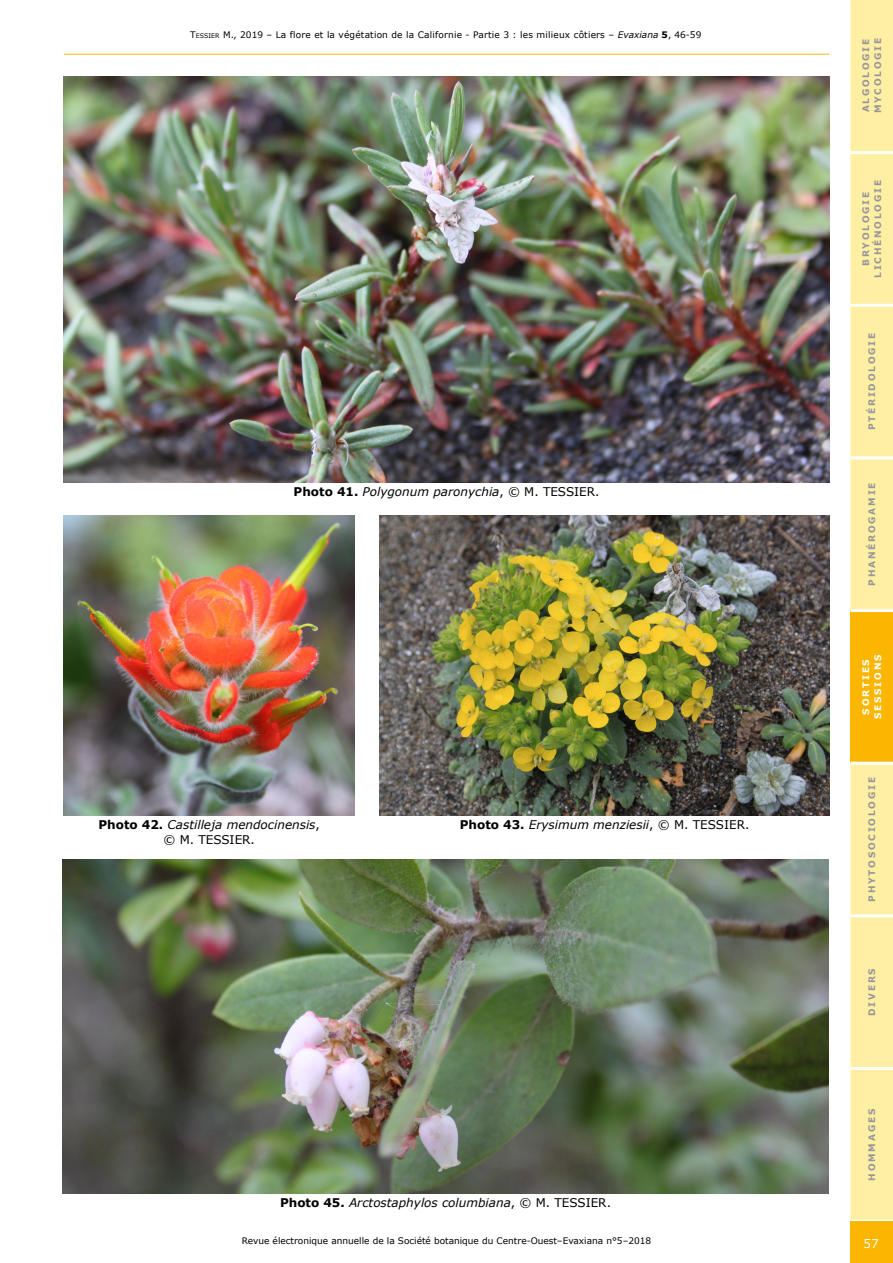
<style>
.page{position:relative;width:893px;height:1263px;background:#fff}
.page>*{position:absolute;margin:0;border:0;box-sizing:border-box;transform-origin:0 0}
.Légende_photo{font:italic 12px "Verdana";color:#000}
.Légende_photo-2{font:12px "Verdana";color:#000}
.t1{font:12px "Verdana";color:#fff}
.t2{font:700 9px/12px "Verdana";letter-spacing:.2em;color:#97969a;text-align:center}
.t3{font:9px "Verdana";letter-spacing:.02em;color:#000}
.t4{font:9px "Verdana";color:#000}
.t5{font:700 9px/12px "Verdana";letter-spacing:.2em;color:#fff;text-align:center}
.s1{font-style:inherit}
.s2{font-size:6.3px}
.s3{font-style:italic}
.s4{font-weight:700}
.s5{font-weight:700;font-style:normal}
.s6{font-style:normal}
</style>
<div class="page">
<div style="left:850px;top:1px;width:43px;height:1218px;background:#ffefa3"></div>
<div style="left:850px;top:610px;width:43px;height:153px;background:#fab600"></div>
<hr style="left:850px;top:1067px;width:43px;height:3px;background:#fff">
<hr style="left:850px;top:914px;width:43px;height:3px;background:#fff">
<hr style="left:850px;top:762px;width:43px;height:3px;background:#fff">
<hr style="left:850px;top:609px;width:43px;height:3px;background:#fff">
<hr style="left:850px;top:456px;width:43px;height:3px;background:#fff">
<hr style="left:850px;top:304px;width:43px;height:3px;background:#fff">
<hr style="left:850px;top:151px;width:43px;height:3px;background:#fff">
<div style="left:850px;top:1221px;width:43px;height:42px;background:#fab600"></div>
<hr style="left:850px;top:0;width:43px;height:1px;background:#ffefa3">
<hr style="left:64px;top:54px;width:765px;height:1px;background:#fab600">
<img style="left:63px;top:860px;width:765px;height:334px">
<img style="left:379px;top:515px;width:451px;height:301px">
<img style="left:64px;top:515px;width:291px;height:301px">
<img style="left:64px;top:77px;width:765px;height:405px">
<p class="t3" style="left:190px;top:29px;width:513px"><span class="s1">T</span><span class="s2">ESSIER</span> <span class="s1">M.</span>, 2019 – La flore et la végétation de la Californie - Partie 3 : les milieux côtiers – <span class="s3">Evaxiana</span> <span class="s4">5</span>, 46-59</p>
<p class="Légende_photo" style="left:294px;top:483px;width:307px"><span class="s5">Photo 41.</span> Polygonum paronychia<span class="s6">, © M. TESSIER.</span></p>
<p class="Légende_photo" style="left:99px;top:817px;width:223px"><span class="s5">Photo 42.</span> Castilleja mendocinensis<span class="s6">,</span></p>
<p class="Légende_photo" style="left:460px;top:817px;width:291px"><span class="s5">Photo 43.</span> Erysimum menziesii<span class="s6">, © M. TESSIER.</span></p>
<p class="Légende_photo-2" style="left:163px;top:832px;width:93px">© M. TESSIER.</p>
<p class="Légende_photo" style="left:280px;top:1194px;width:332px"><span class="s5">Photo 45.</span> Arctostaphylos columbiana<span class="s6">, © M. TESSIER.</span></p>
<p class="t4" style="left:242px;top:1235px;width:411px">Revue électronique annuelle de la Société botanique du Centre-Ouest–Evaxiana n°5–2018</p>
<p class="t2" style="left:860px;top:113px;width:77px;text-align:left;rotate:-90deg">ALGOLOGIE<br>MYCOLOGIE</p>
<p class="t2" style="left:860px;top:278px;width:99px;rotate:-90deg">BRYOLOGIE<br>LICHÉNOLOGIE</p>
<p class="t2" style="left:866px;top:430px;width:99px;rotate:-90deg">PTÉRIDOLOGIE</p>
<p class="t2" style="left:866px;top:586px;width:105px;rotate:-90deg">PHANÉROGAMIE</p>
<p class="t5" style="left:860px;top:719px;width:66px;rotate:-90deg">SORTIES<br>SESSIONS</p>
<p class="t2" style="left:866px;top:902px;width:126px;rotate:-90deg">PHYTOSOCIOLOGIE</p>
<p class="t2" style="left:866px;top:1016px;width:49px;rotate:-90deg">DIVERS</p>
<p class="t2" style="left:866px;top:1180px;width:73px;rotate:-90deg">HOMMAGES</p>
<p class="t1" style="left:863px;top:1235px;width:17px">57</p>
</div>
